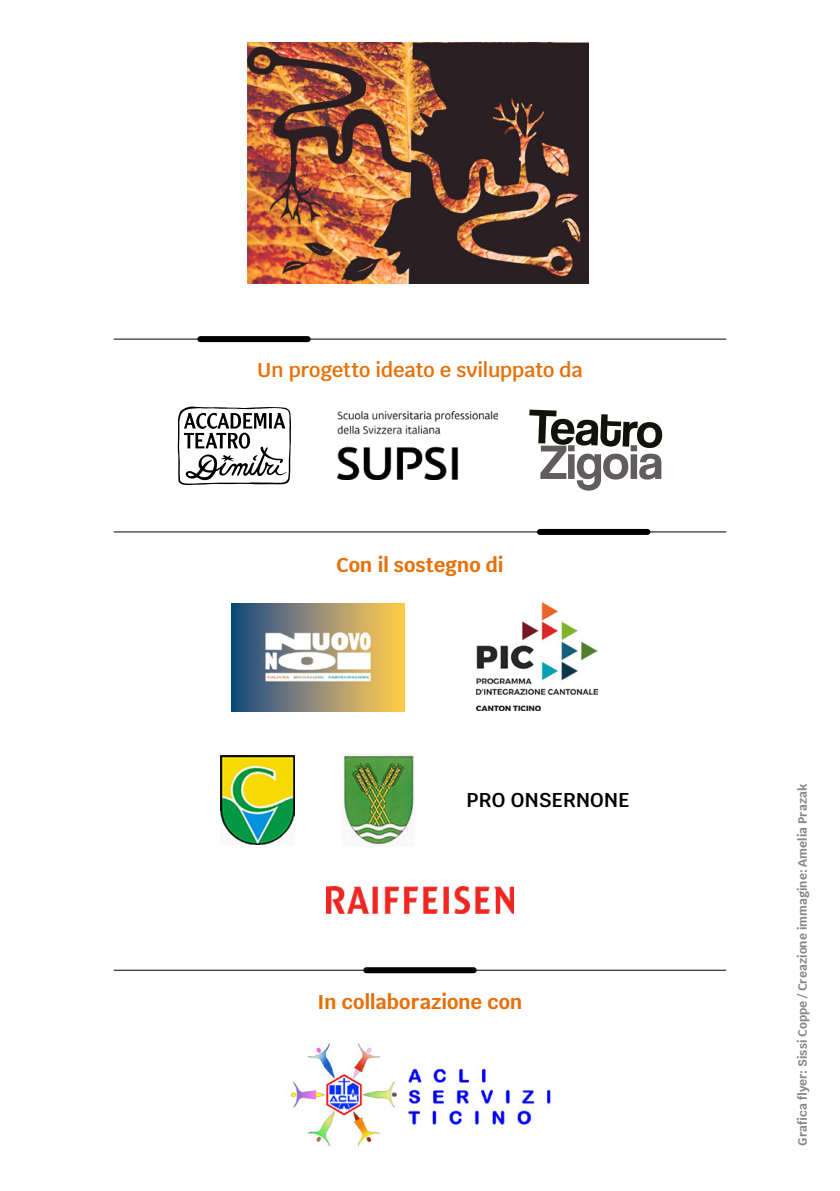
<style>
.page{position:relative;width:840px;height:1191px;background:#fff}
.page>*{position:absolute;margin:0;border:0;box-sizing:border-box;transform-origin:0 0}
.t1{font:700 20px "Krub";color:#e6710a}
.t2{font:600 20px "Krub";letter-spacing:-.005em;color:#e6710a}
.t3{font:600 20px "Krub";letter-spacing:.01em;color:#000}
.t4{font:700 12px "Krub";letter-spacing:.005em;color:#878787}
</style>
<div class="page">
<hr style="left:114px;top:338px;width:611px;height:1px;background:#000">
<hr style="left:114px;top:531px;width:611px;height:1px;background:#000">
<hr style="left:114px;top:969px;width:611px;height:1px;background:#000">
<div style="left:200px;top:336px;width:107px;height:6px;background:#000"></div>
<div style="left:539px;top:529px;width:108px;height:6px;background:#000"></div>
<div style="left:366px;top:967px;width:107px;height:6px;background:#000"></div>
<img style="left:231px;top:604px;width:173px;height:108px">
<img style="left:220px;top:755px;width:74px;height:89px">
<img style="left:290px;top:1043px;width:261px;height:104px">
<img style="left:342px;top:753px;width:72px;height:93px">
<img style="left:476px;top:602px;width:120px;height:108px">
<img style="left:248px;top:42px;width:340px;height:241px">
<img style="left:326px;top:886px;width:187px;height:27px">
<svg style="left:178px;top:406px;width:113px;height:79px"></svg>
<img style="left:337px;top:411px;width:159px;height:68px">
<img style="left:529px;top:409px;width:132px;height:36px">
<img style="left:540px;top:445px;width:121px;height:45px">
<h1 class="t2" style="left:257px;top:358px;width:327px">Un progetto ideato e sviluppato da</h1>
<h1 class="t1" style="left:336px;top:553px;width:169px">Con il sostegno di</h1>
<h1 class="t3" style="left:466px;top:788px;width:164px">PRO ONSERNONE</h1>
<p class="t4" style="left:795px;top:1145px;width:363px;rotate:-90deg">Grafica flyer: Sissi Coppe / Creazione immagine: Amelia Prazak</p>
<h1 class="t1" style="left:317px;top:991px;width:206px">In collaborazione con</h1>
</div>
